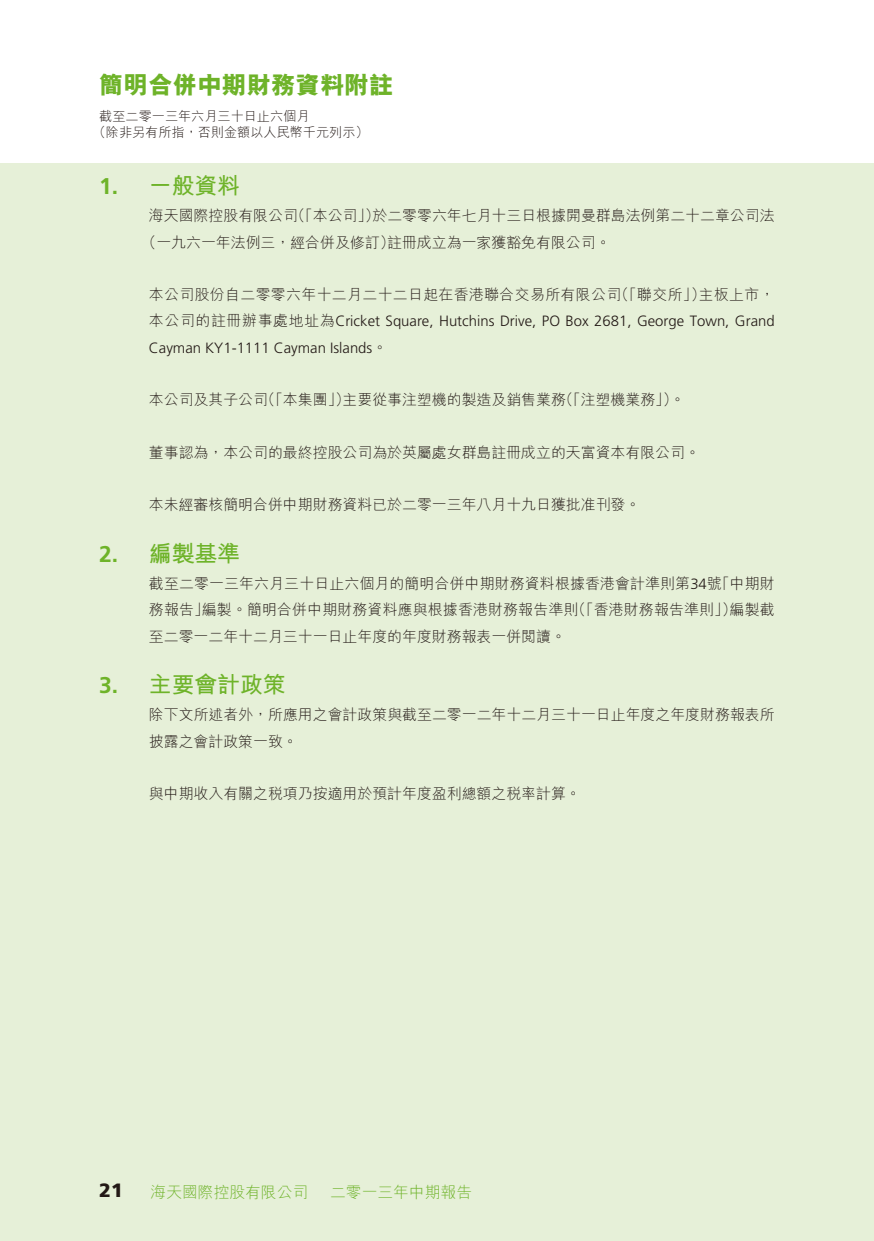
<style>
.page{position:relative;width:874px;height:1241px;background:#fff}
.page>*{position:absolute;margin:0;border:0;box-sizing:border-box;transform-origin:0 0}
.t1{font:24.5px "M Hei HK Xbold E Ten B5 H";color:#6eb329}
.t2{font:22.75px "M Hei HK Bold E Ten B5 H";color:#6eb329}
.t3{font:900 19.25px "Frutiger LT Std";color:#231916}
.t4{font:15.75px "M Hei HK Light E Ten B5 H";color:#6eb329}
.t5{font:14.88px/26.2px "M Hei HK Light E Ten B5 H";color:#231916}
.t6{font:300 14.88px/26.2px "Frutiger LT Std";color:#231916}
.t7{font:14.88px "M Hei HK Light E Ten B5 H";letter-spacing:.025em;color:#231916}
.t8{font:13.12px/15.8px "M Hei HK Light E Ten B5 H";color:#231916}
.s1{font-family:"Frutiger LT Std";font-weight:700}
.s2{font-family:"M Hei HK Light E Ten B5 H";font-weight:400}
.s3{font-family:"Frutiger LT Std";font-weight:300}
</style>
<div class="page">
<div style="left:0;top:164px;width:873px;height:1076px;background:#e6f0d8"></div>
<h1 class="t1" style="left:99px;top:75px;width:295px">簡明合併中期財務資料附註</h1>
<p class="t8" style="left:93px;top:110px;width:277px;text-indent:7px">截至二零一三年六月三十日止六個月<br>（除非另有所指，否則金額以人民幣千元列示）</p>
<h2 class="t2" style="left:99px;top:177px;width:142px"><span class="s1">1.</span> 一般資料</h2>
<p class="t5" style="left:141px;top:204px;width:634px;text-indent:7px">海天國際控股有限公司（「本公司」）於二零零六年七月十三日根據開曼群島法例第二十二章公司法（一九六一年法例三，經合併及修訂）註冊成立為一家獲豁免有限公司。</p>
<p class="t7" style="left:149px;top:289px;width:627px">本公司股份自二零零六年十二月二十二日起在香港聯合交易所有限公司（「聯交所」）主板上市，</p>
<p class="t6" style="left:149px;top:309px;width:627px"><span class="s2">本公司的註冊辦事處地址為</span>Cricket Square, Hutchins Drive, PO Box 2681, George Town, Grand<br>Cayman KY1-1111 Cayman Islands<span class="s2">。</span></p>
<p class="t5" style="left:149px;top:388px;width:537px">本公司及其子公司（「本集團」）主要從事注塑機的製造及銷售業務（「注塑機業務」）。</p>
<p class="t5" style="left:149px;top:441px;width:552px">董事認為，本公司的最終控股公司為於英屬處女群島註冊成立的天富資本有限公司。</p>
<p class="t5" style="left:149px;top:493px;width:492px">本未經審核簡明合併中期財務資料已於二零一三年八月十九日獲批准刊發。</p>
<h2 class="t2" style="left:99px;top:544px;width:142px"><span class="s1">2.</span> 編製基準</h2>
<p class="t5" style="left:149px;top:572px;width:627px;text-align:justify">截至二零一三年六月三十日止六個月的簡明合併中期財務資料根據香港會計準則第<span class="s3">34</span>號「中期財務報告」編製。簡明合併中期財務資料應與根據香港財務報告準則（「香港財務報告準則」）編製截至二零一二年十二月三十一日止年度的年度財務報表一併閱讀。</p>
<h2 class="t2" style="left:99px;top:676px;width:188px"><span class="s1">3.</span> 主要會計政策</h2>
<p class="t5" style="left:149px;top:703px;width:627px">除下文所述者外，所應用之會計政策與截至二零一二年十二月三十一日止年度之年度財務報表所披露之會計政策一致。</p>
<p class="t5" style="left:149px;top:782px;width:433px">與中期收入有關之稅項乃按適用於預計年度盈利總額之稅率計算。</p>
<p class="t3" style="left:99px;top:1181px;width:25px">21</p>
<p class="t4" style="left:150px;top:1186px;width:159px">海天國際控股有限公司</p>
<p class="t4" style="left:330px;top:1186px;width:143px">二零一三年中期報告</p>
</div>
